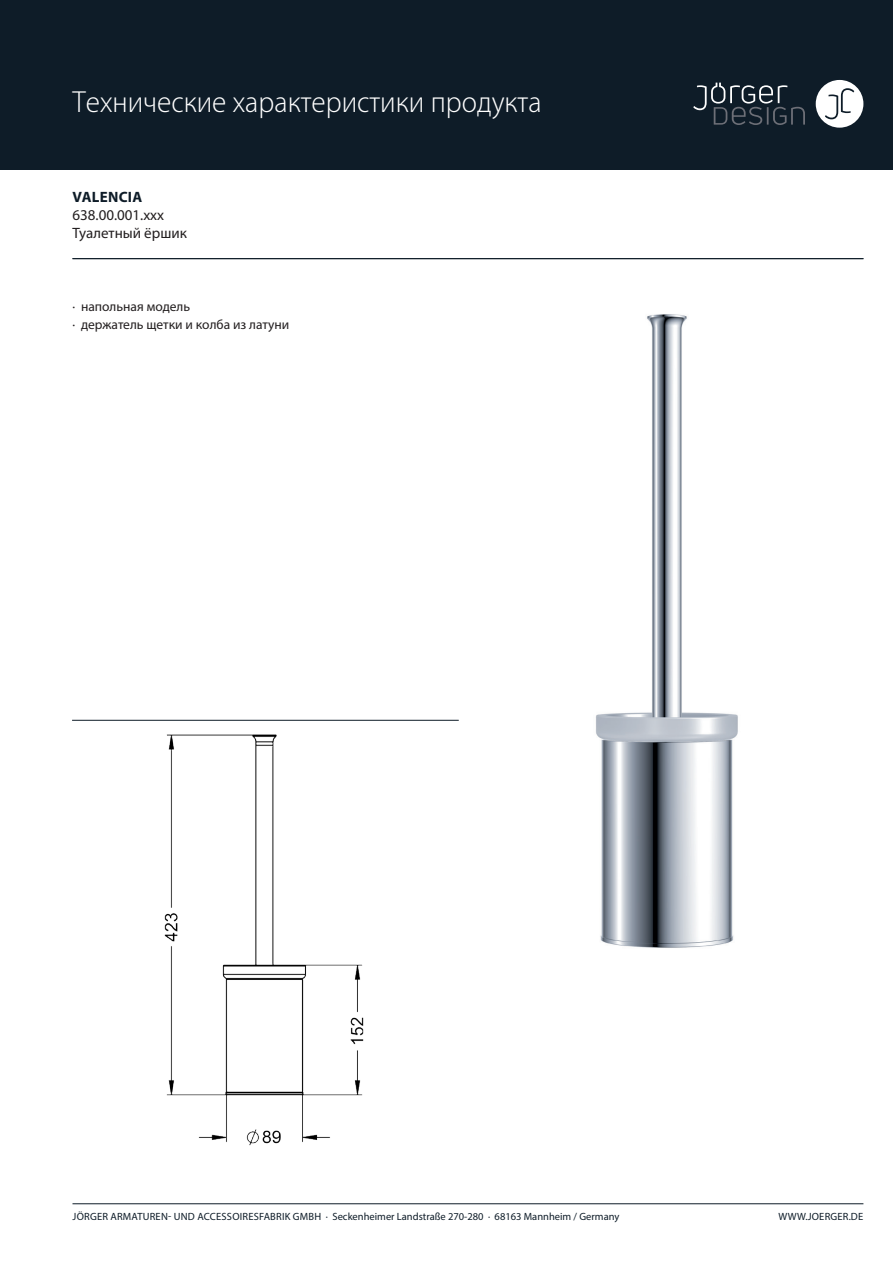
<style>
.page{position:relative;width:893px;height:1263px;background:#fff}
.page>*{position:absolute;margin:0;border:0;box-sizing:border-box;transform-origin:0 0}
.t1{font:100 30px "Myriad Set Pro";color:#fff}
.t2{font:15px "Myriad Pro";color:#231f20}
.t3{font:700 15px "Myriad Pro";letter-spacing:.02em;color:#0e1c28}
.t4{font:13.5px/18px "Myriad Pro";color:#231f20}
.t5{font:10.5px "Myriad Pro";letter-spacing:.005em;color:#0e1c28}
</style>
<div class="page">
<div style="left:0;top:0;width:893px;height:169px;background:#0e1c28"></div>
<div style="left:816px;top:80px;width:47px;height:48px;background:#fff;border-radius:50%"></div>
<svg style="left:825px;top:88px;width:29px;height:31px"></svg>
<svg style="left:693px;top:83px;width:112px;height:42px"></svg>
<hr style="left:72px;top:1203px;width:791px;height:1px;background:#0e1c28">
<img style="left:164px;top:734px;width:200px;height:412px">
<hr style="left:72px;top:258px;width:791px;height:1px;background:#0e1c28">
<img style="left:596px;top:314px;width:142px;height:634px">
<hr style="left:72px;top:720px;width:387px;height:1px;background:#0e1c28">
<h1 class="t1" style="left:72px;top:79px;width:471px">Технические характеристики продукта</h1>
<h2 class="t3" style="left:73px;top:187px;width:71px">VALENCIA</h2>
<h2 class="t2" style="left:72px;top:223px;width:116px">Туалетный ёршик</h2>
<h2 class="t2" style="left:72px;top:206px;width:93px">638.00.001.xxx</h2>
<p class="t4" style="left:72px;top:297px;width:218px">· напольная модель<br>· держатель щетки и колба из латуни</p>
<p class="t5" style="left:73px;top:1210px;width:548px">JÖRGER ARMATUREN- UND ACCESSOIRESFABRIK GMBH · Seckenheimer Landstraße 270-280 · 68163 Mannheim / Germany</p>
<p class="t5" style="left:778px;top:1210px;width:86px">WWW.JOERGER.DE</p>
</div>
